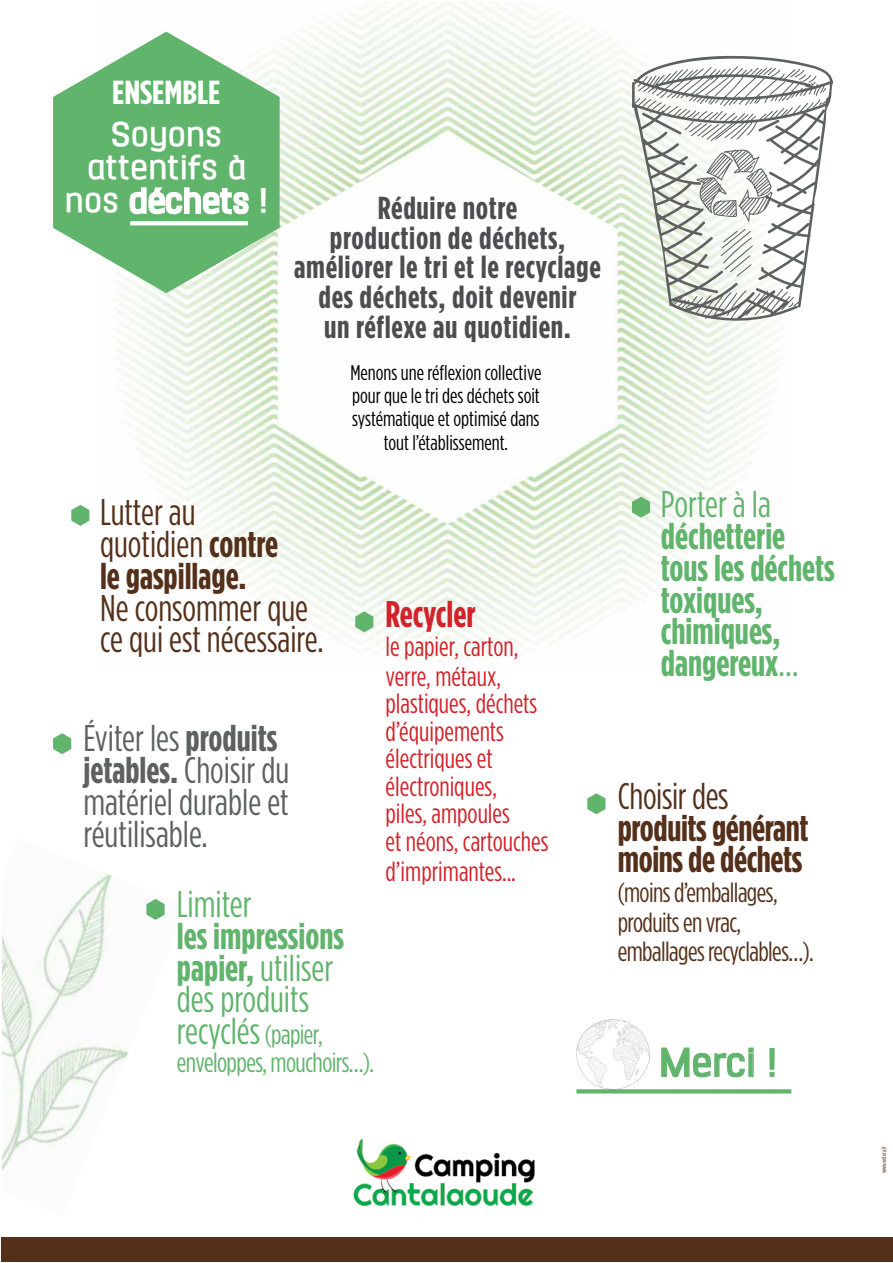
<style>
.page{position:relative;width:893px;height:1263px;background:#fff}
.page>*{position:absolute;margin:0;border:0;box-sizing:border-box;transform-origin:0 0}
.t1{font:700 45.15px "Hurufo&Numero";color:#60b46c}
.t2{font:700 39px/33.5px "Hurufo&Numero";color:#fff;text-align:center}
.t3{font:37.05px/31.8px "Gotham Condensed";color:#60b46c}
.t4{font:700 37.05px/31.8px "Gotham Condensed";letter-spacing:-.01em;color:#54301a}
.t5{font:37.05px/31.8px "Gotham Condensed";color:#5f6060}
.t6{font:700 37.05px/31.8px "Gotham Condensed";color:#60b46c}
.t7{font:37.05px/31.8px "Gotham Condensed";color:#54301a}
.t8{font:700 37.05px "Gotham Condensed";color:#d2232a}
.t9{font:700 33.45px "Gotham Condensed";color:#fff;scale:1.11 1}
.t10{font:700 31.8px/29.7px "Gotham Condensed";letter-spacing:.02em;color:#4d4d4f;text-align:center}
.t11{font:27.45px/28px "Gotham Condensed";color:#d2232a}
.t12{font:27.45px/29.7px "Gotham Condensed";letter-spacing:-.02em;color:#54301a}
.t13{font:27.45px "Gotham Condensed";letter-spacing:-.02em;color:#60b46c}
.t14{font:21.15px/23.2px "Gotham Condensed";color:#000;text-align:center}
.t15{font:6.3px "Gotham Condensed";letter-spacing:-.01em;color:#54301a}
.s1{font-weight:400}
.s2{font-weight:700}
.s3{font-size:27.45px}
</style>
<div class="page">
<img style="left:2px;top:872px;width:127px;height:299px">
<img style="left:118px;top:2px;width:655px;height:657px">
<svg style="left:53px;top:32px;width:227px;height:261px;fill:#60b46c"></svg>
<svg style="left:128px;top:186px;width:122px;height:30px"></svg>
<div style="left:2px;top:1238px;width:891px;height:24px;background:#54301a"></div>
<svg style="left:130px;top:221px;width:118px;height:4px"></svg>
<svg style="left:661px;top:1047px;width:93px;height:30px"></svg>
<svg style="left:576px;top:1089px;width:215px;height:4px"></svg>
<svg style="left:53px;top:733px;width:18px;height:21px"></svg>
<svg style="left:355px;top:611px;width:18px;height:21px"></svg>
<svg style="left:587px;top:793px;width:18px;height:21px"></svg>
<svg style="left:576px;top:1019px;width:74px;height:70px"></svg>
<svg style="left:632px;top:55px;width:201px;height:269px"></svg>
<svg style="left:758px;top:119px;width:22px;height:13px"></svg>
<svg style="left:696px;top:149px;width:76px;height:68px"></svg>
<svg style="left:720px;top:229px;width:33px;height:48px"></svg>
<svg style="left:689px;top:111px;width:38px;height:29px"></svg>
<svg style="left:667px;top:93px;width:6px;height:5px"></svg>
<svg style="left:763px;top:67px;width:63px;height:41px"></svg>
<svg style="left:789px;top:302px;width:4px;height:5px"></svg>
<svg style="left:632px;top:497px;width:18px;height:21px"></svg>
<svg style="left:71px;top:505px;width:18px;height:21px"></svg>
<svg style="left:146px;top:899px;width:19px;height:21px"></svg>
<img style="left:353px;top:1138px;width:182px;height:68px">
<p class="t9" style="left:112px;top:73px;width:99px">ENSEMBLE</p>
<h2 class="t2" style="left:65px;top:117px;width:205px">Soyons attentifs à nos déchets !</h2>
<p class="t10" style="left:294px;top:193px;width:308px">Réduire notre<br>production de déchets, améliorer le tri et le recyclage des déchets, doit devenir<br>un réflexe au quotidien.</p>
<p class="t14" style="left:350px;top:361px;width:192px">Menons une réflexion collective pour que le tri des déchets soit systématique et optimisé dans tout l’établissement.</p>
<h3 class="t4" style="left:100px;top:496px;width:180px"><span class="s1">Lutter au quotidien</span> contre le gaspillage.</h3>
<h3 class="t7" style="left:100px;top:591px;width:225px">Ne consommer que ce qui est nécessaire.</h3>
<h3 class="t5" style="left:84px;top:722px;width:207px">Éviter les <span class="s2">produits jetables.</span> Choisir du matériel durable et réutilisable.</h3>
<h3 class="t3" style="left:177px;top:888px;width:76px">Limiter</h3>
<h3 class="t3" style="left:177px;top:920px;width:169px"><span class="s2">les impressions papier,</span> utiliser des produits recyclés <span class="s3">(papier,</span></h3>
<p class="t13" style="left:177px;top:1046px;width:199px">enveloppes, mouchoirs…).</p>
<h3 class="t8" style="left:386px;top:592px;width:92px">Recycler</h3>
<p class="t11" style="left:386px;top:632px;width:164px">le papier, carton, verre, métaux, plastiques, déchets d’équipements électriques et électroniques,<br>piles, ampoules<br>et néons, cartouches d’imprimantes...</p>
<h3 class="t3" style="left:661px;top:488px;width:111px">Porter à la</h3>
<h3 class="t6" style="left:661px;top:520px;width:175px">déchetterie tous les déchets toxiques, chimiques, dangereux<span class="s1">…</span></h3>
<h3 class="t7" style="left:618px;top:780px;width:112px">Choisir des</h3>
<h3 class="t4" style="left:618px;top:811px;width:192px">produits générant moins de déchets</h3>
<p class="t12" style="left:618px;top:877px;width:198px">(moins d’emballages, produits en vrac, emballages recyclables…).</p>
<h1 class="t1" style="left:659px;top:1042px;width:119px">Merci !</h1>
<p class="t15" style="left:880px;top:1173px;width:29px;rotate:-90deg">www.vedura.fr</p>
</div>
